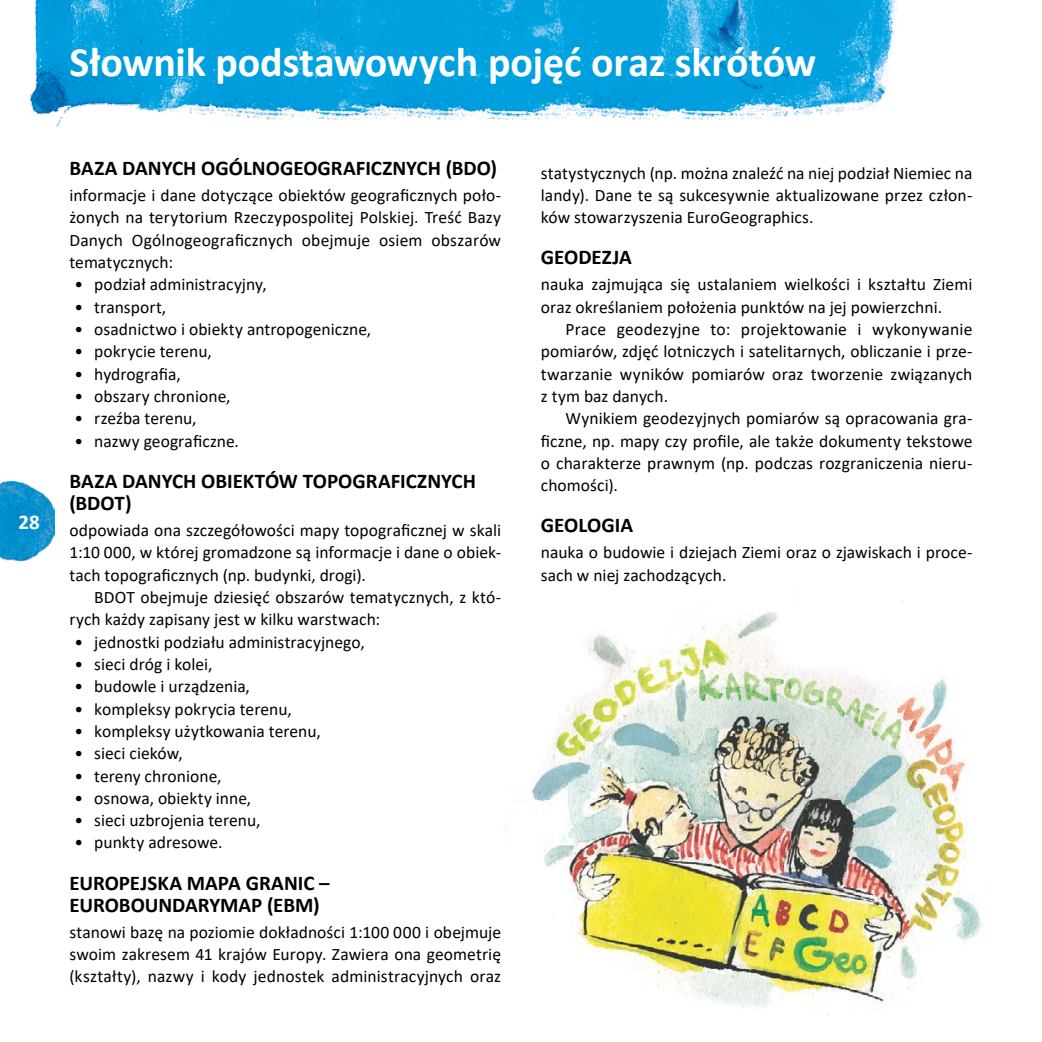
<style>
.page{position:relative;width:1042px;height:1042px;background:#fff}
.page>*{position:absolute;margin:0;border:0;box-sizing:border-box;transform-origin:0 0}
.ROZDZIAŁ{font:700 42px "Calibri";letter-spacing:-.005em;color:#fff}
.TYTUŁ{font:700 21px/22.4px "Calibri";color:#000}
.t1{font:700 21px "Calibri";color:#fff}
.TXT_bez_wcięcia{font:17.5px/22.4px "Calibri";letter-spacing:.005em;color:#000;text-align:justify}
.TXT{font:17.5px/22.4px "Calibri";letter-spacing:.005em;color:#000;text-align:justify}
</style>
<div class="page">
<img style="left:531px;top:601px;width:451px;height:415px">
<img style="left:29px;top:0;width:869px;height:127px">
<img style="left:0;top:481px;width:55px;height:80px">
<p class="t1" style="left:18px;top:507px;width:23px">28</p>
<p class="ROZDZIAŁ" style="left:69px;top:32px;width:748px">Słownik podstawowych pojęć oraz skrótów</p>
<p class="TYTUŁ" style="left:69px;top:157px;width:429px">BAZA DANYCH OGÓLNOGEOGRAFICZNYCH (BDO)</p>
<p class="TXT_bez_wcięcia" style="left:69px;top:183px;width:433px">informacje i dane dotyczące obiektów geograficznych poło&shy;żonych na terytorium Rzeczypospolitej Polskiej. Treść Bazy Danych Ogólnogeograficznych obejmuje osiem obszarów tematycznych:</p>
<p class="TXT_bez_wcięcia" style="left:74px;top:273px;width:194px">• podział administracyjny,</p>
<p class="TXT_bez_wcięcia" style="left:74px;top:295px;width:93px">• transport,</p>
<p class="TXT_bez_wcięcia" style="left:74px;top:317px;width:298px">• osadnictwo i obiekty antropogeniczne,</p>
<p class="TXT_bez_wcięcia" style="left:74px;top:340px;width:139px">• pokrycie terenu,</p>
<p class="TXT_bez_wcięcia" style="left:74px;top:362px;width:108px">• hydrografia,</p>
<p class="TXT_bez_wcięcia" style="left:74px;top:384px;width:158px">• obszary chronione,</p>
<p class="TXT_bez_wcięcia" style="left:74px;top:407px;width:124px">• rzeźba terenu,</p>
<p class="TXT_bez_wcięcia" style="left:74px;top:429px;width:166px">• nazwy geograficzne.</p>
<p class="TYTUŁ" style="left:69px;top:469px;width:408px">BAZA DANYCH OBIEKTÓW TOPOGRAFICZNYCH (BDOT)</p>
<p class="TXT_bez_wcięcia" style="left:69px;top:518px;width:433px">odpowiada ona szczegółowości mapy topograficznej w skali 1:10 000, w której gromadzone są informacje i dane o obiek&shy;tach topograficznych (np. budynki, drogi).</p>
<p class="TXT" style="left:69px;top:585px;width:433px;text-indent:25px">BDOT obejmuje dziesięć obszarów tematycznych, z któ&shy;rych każdy zapisany jest w kilku warstwach:</p>
<p class="TXT_bez_wcięcia" style="left:74px;top:630px;width:292px">• jednostki podziału administracyjnego,</p>
<p class="TXT_bez_wcięcia" style="left:74px;top:652px;width:140px">• sieci dróg i kolei,</p>
<p class="TXT_bez_wcięcia" style="left:74px;top:675px;width:177px">• budowle i urządzenia,</p>
<p class="TXT_bez_wcięcia" style="left:74px;top:697px;width:219px">• kompleksy pokrycia terenu,</p>
<p class="TXT_bez_wcięcia" style="left:74px;top:719px;width:248px">• kompleksy użytkowania terenu,</p>
<p class="TXT_bez_wcięcia" style="left:74px;top:742px;width:110px">• sieci cieków,</p>
<p class="TXT_bez_wcięcia" style="left:74px;top:764px;width:149px">• tereny chronione,</p>
<p class="TXT_bez_wcięcia" style="left:74px;top:786px;width:178px">• osnowa, obiekty inne,</p>
<p class="TXT_bez_wcięcia" style="left:74px;top:808px;width:188px">• sieci uzbrojenia terenu,</p>
<p class="TXT_bez_wcięcia" style="left:74px;top:831px;width:150px">• punkty adresowe.</p>
<p class="TYTUŁ" style="left:69px;top:871px;width:262px">EUROPEJSKA MAPA GRANIC –<br>EUROBOUNDARYMAP (EBM)</p>
<p class="TXT_bez_wcięcia" style="left:69px;top:920px;width:433px">stanowi bazę na poziomie dokładności 1:100 000 i obejmuje swoim zakresem 41 krajów Europy. Zawiera ona geometrię (kształty), nazwy i kody jednostek administracyjnych oraz</p>
<p class="TXT_bez_wcięcia" style="left:541px;top:161px;width:433px">statystycznych (np. można znaleźć na niej podział Niemiec na landy). Dane te są sukcesywnie aktualizowane przez człon&shy;ków stowarzyszenia EuroGeographics.</p>
<p class="TYTUŁ" style="left:541px;top:246px;width:93px">GEODEZJA</p>
<p class="TXT_bez_wcięcia" style="left:541px;top:273px;width:433px">nauka zajmująca się ustalaniem wielkości i kształtu Ziemi oraz określaniem położenia punktów na jej powierzchni.</p>
<p class="TXT" style="left:541px;top:317px;width:433px;text-indent:25px">Prace geodezyjne to: projektowanie i wykonywanie pomiarów, zdjęć lotniczych i satelitarnych, obliczanie i prze&shy;twarzanie wyników pomiarów oraz tworzenie związanych z tym baz danych.</p>
<p class="TXT" style="left:541px;top:407px;width:433px;text-indent:25px">Wynikiem geodezyjnych pomiarów są opracowania gra&shy;ficzne, np. mapy czy profile, ale także dokumenty tekstowe o charakterze prawnym (np. podczas rozgraniczenia nieru&shy;chomości).</p>
<p class="TYTUŁ" style="left:541px;top:514px;width:94px">GEOLOGIA</p>
<p class="TXT_bez_wcięcia" style="left:541px;top:541px;width:433px">nauka o budowie i dziejach Ziemi oraz o zjawiskach i proce&shy;sach w niej zachodzących.</p>
</div>
